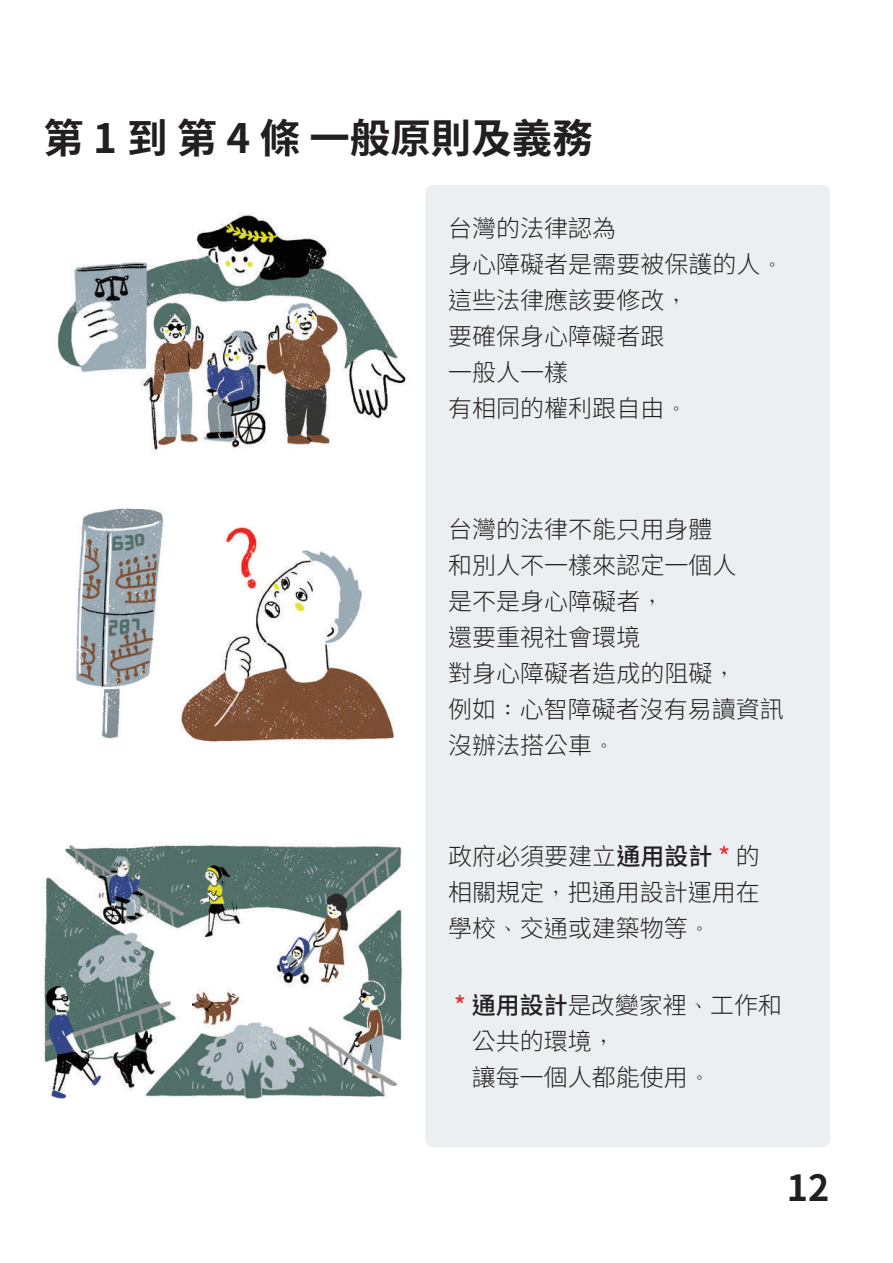
<style>
.page{position:relative;width:893px;height:1263px;background:#fff}
.page>*{position:absolute;margin:0;border:0;box-sizing:border-box;transform-origin:0 0}
.t1{font:700 40.5px "Noto Sans Hant";color:#231f20}
.t2{font:700 36px "Noto Sans Hant";color:#231f20}
.t3{font:300 24px/36px "Noto Sans Hant";color:#231f20}
.s1{font-family:"Li Song Pro";font-weight:400;font-size:23.55px}
.s2{font-weight:500}
.s3{font-weight:500;color:#ee2d34}
</style>
<div class="page">
<div style="left:425px;top:185px;width:405px;height:962px;background:#eceff1;border-radius:9px"></div>
<img style="left:76px;top:508px;width:318px;height:236px">
<img style="left:56px;top:213px;width:354px;height:241px">
<img style="left:43px;top:844px;width:361px;height:254px">
<h1 class="t1" style="left:44px;top:115px;width:551px">第 1 到 第 4 條 一般原則及義務</h1>
<p class="t3" style="left:448px;top:211px;width:337px">台灣的法律認為<br>身心障礙者是需要被保護的人<span class="s1">。</span>這些法律應該要修改<span class="s1">，<br></span>要確保身心障礙者跟<br>一般人一樣<br>有相同的權利跟自由<span class="s1">。</span></p>
<p class="t3" style="left:448px;top:512px;width:337px">台灣的法律不能只用身體<br>和別人不一樣來認定一個人<br>是不是身心障礙者<span class="s1">，<br></span>還要重視社會環境<br>對身心障礙者造成的阻礙<span class="s1">，<br></span>例如<span class="s1">：</span>心智障礙者沒有易讀資訊沒辦法搭公車<span class="s1">。</span></p>
<p class="t3" style="left:448px;top:838px;width:313px;text-align:justify">政府必須要建立<span class="s2">通用設計</span> <span class="s3">*</span> 的相關規定<span class="s1">，</span>把通用設計運用在學校<span class="s1">、</span>交通或建築物等<span class="s1">。</span></p>
<p class="t3" style="left:454px;top:987px;width:330px"><span class="s3">*</span> <span class="s2">通用設計</span>是改變家裡<span class="s1">、</span>工作和</p>
<p class="t3" style="left:472px;top:1023px;width:241px">公共的環境<span class="s1">，<br></span>讓每一個人都能使用<span class="s1">。</span></p>
<h2 class="t2" style="left:787px;top:1167px;width:44px">12</h2>
</div>
